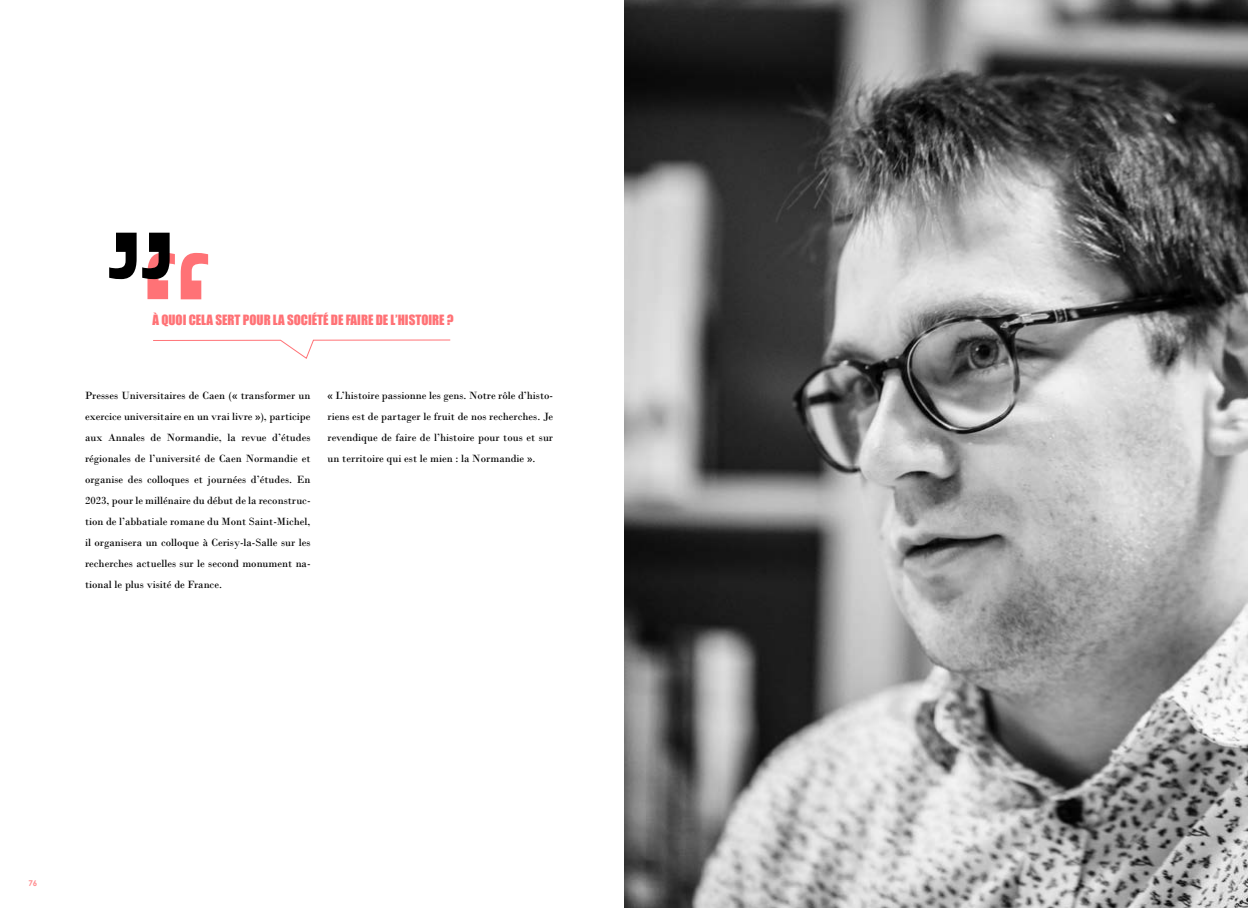
<style>
.page{position:relative;width:1248px;height:908px;background:#fff}
.page>*{position:absolute;margin:0;border:0;box-sizing:border-box;transform-origin:0 0}
.t1{font:13px "Impact";color:#ff7276}
.t2{font:11px/21px "Bodoni";color:#000;text-align:justify}
.t3{font:700 8px "Century Gothic";color:#ff8e91}
</style>
<div class="page">
<svg style="left:153px;top:339px;width:298px;height:20px"></svg>
<svg style="left:109px;top:232px;width:99px;height:67px"></svg>
<img style="left:624px;top:0;width:623px;height:907px">
<p class="t1" style="left:152px;top:309px;width:303px">À QUOI CELA SERT POUR LA SOCIÉTÉ DE FAIRE DE L’HISTOIRE ?</p>
<p class="t2" style="left:85px;top:384px;width:227px">Presses Universitaires de Caen (« transformer un exercice universitaire en un vrai livre »), participe aux Annales de Normandie, la revue d’études régionales de l’université de Caen Normandie et organise des colloques et journées d’études. En 2023, pour le millénaire du début de la reconstruc&shy;tion de l’abbatiale romane du Mont Saint-Michel, il organisera un colloque à Cerisy-la-Salle sur les recherches actuelles sur le second monument na&shy;tional le plus visité de France.</p>
<p class="t2" style="left:327px;top:384px;width:227px">« L’histoire passionne les gens. Notre rôle d’histo&shy;riens est de partager le fruit de nos recherches. Je revendique de faire de l’histoire pour tous et sur un territoire qui est le mien : la Normandie ».</p>
<p class="t3" style="left:28px;top:876px;width:10px">76</p>
</div>
